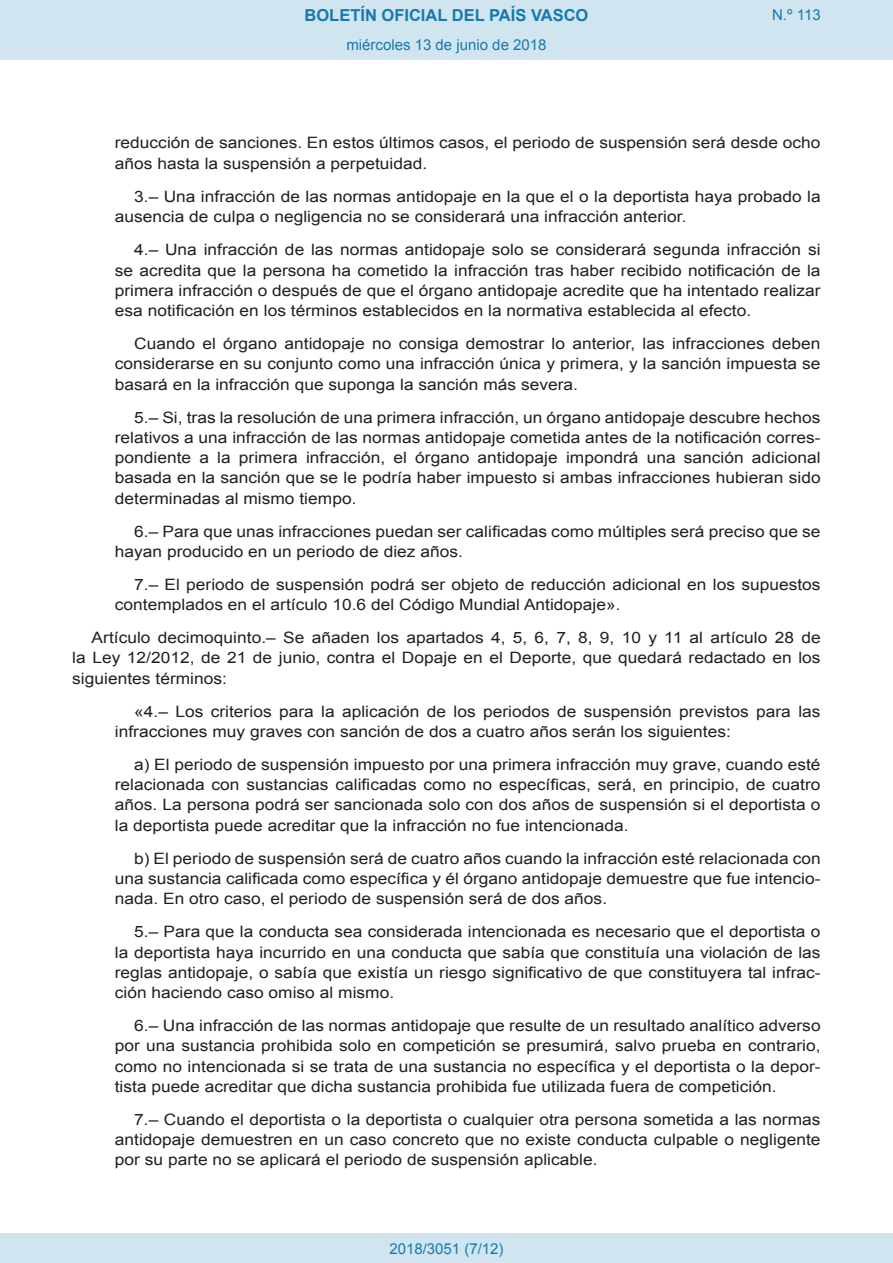
<style>
.page{position:relative;width:893px;height:1263px;background:#fff}
.page>*{position:absolute;margin:0;border:0;box-sizing:border-box;transform-origin:0 0}
.t1{font:700 16.5px "Arial";color:#1879ad}
.BOPVDetalle{font:15.6px/20.2px "Arial";color:#231f20;text-align:justify;scale:1.11 1}
.Paginacion_Centro{font:15px "Arial";color:#1879ad}
</style>
<div class="page">
<div style="left:0;top:0;width:893px;height:60px;background:#d0e5f0"></div>
<div style="left:0;top:1233px;width:893px;height:30px;background:#d0e5f0"></div>
<p class="t1" style="left:305px;top:4px;width:285px">BOLETÍN OFICIAL DEL PAÍS VASCO</p>
<p class="Paginacion_Centro" style="left:346px;top:35px;width:202px">miércoles 13 de junio de 2018</p>
<p class="Paginacion_Centro" style="left:772px;top:5px;width:50px">N.º 113</p>
<p class="BOPVDetalle" style="left:115px;top:132px;width:637px;line-height:21px">reducción de sanciones. En estos últimos casos, el periodo de suspensión será desde ocho años hasta la suspensión a perpetuidad.</p>
<p class="BOPVDetalle" style="left:115px;top:187px;width:637px;text-indent:19px">3.– Una infracción de las normas antidopaje en la que el o la deportista haya probado la ausencia de culpa o negligencia no se considerará una infracción anterior.</p>
<p class="BOPVDetalle" style="left:115px;top:240px;width:637px;text-indent:19px">4.– Una infracción de las normas antidopaje solo se considerará segunda infracción si se acredita que la persona ha cometido la infracción tras haber recibido notificación de la primera infracción o después de que el órgano antidopaje acredite que ha intentado realizar esa notificación en los términos establecidos en la normativa establecida al efecto.</p>
<p class="BOPVDetalle" style="left:115px;top:334px;width:637px;text-indent:19px">Cuando el órgano antidopaje no consiga demostrar lo anterior, las infracciones deben considerarse en su conjunto como una infracción única y primera, y la sanción impuesta se basará en la infracción que suponga la sanción más severa.</p>
<p class="BOPVDetalle" style="left:115px;top:407px;width:637px;text-indent:19px">5.– Si, tras la resolución de una primera infracción, un órgano antidopaje descubre hechos relativos a una infracción de las normas antidopaje cometida antes de la notificación corres&shy;pondiente a la primera infracción, el órgano antidopaje impondrá una sanción adicional basada en la sanción que se le podría haber impuesto si ambas infracciones hubieran sido determinadas al mismo tiempo.</p>
<p class="BOPVDetalle" style="left:115px;top:521px;width:637px;text-indent:19px">6.– Para que unas infracciones puedan ser calificadas como múltiples será preciso que se hayan producido en un periodo de diez años.</p>
<p class="BOPVDetalle" style="left:115px;top:574px;width:637px;text-indent:19px">7.– El periodo de suspensión podrá ser objeto de reducción adicional en los supuestos contemplados en el artículo 10.6 del Código Mundial Antidopaje».</p>
<p class="BOPVDetalle" style="left:72px;top:628px;width:676px;text-indent:19px">Artículo decimoquinto.– Se añaden los apartados 4, 5, 6, 7, 8, 9, 10 y 11 al artículo 28 de la Ley 12/2012, de 21 de junio, contra el Dopaje en el Deporte, que quedará redactado en los siguientes términos:</p>
<p class="BOPVDetalle" style="left:115px;top:701px;width:637px;text-indent:19px">«4.– Los criterios para la aplicación de los periodos de suspensión previstos para las infracciones muy graves con sanción de dos a cuatro años serán los siguientes:</p>
<p class="BOPVDetalle" style="left:115px;top:754px;width:637px;text-indent:19px">a) El periodo de suspensión impuesto por una primera infracción muy grave, cuando esté relacionada con sustancias calificadas como no específicas, será, en principio, de cuatro años. La persona podrá ser sancionada solo con dos años de suspensión si el deportista o la deportista puede acreditar que la infracción no fue intencionada.</p>
<p class="BOPVDetalle" style="left:115px;top:848px;width:637px;text-indent:19px">b) El periodo de suspensión será de cuatro años cuando la infracción esté relacionada con una sustancia calificada como específica y él órgano antidopaje demuestre que fue intencio&shy;nada. En otro caso, el periodo de suspensión será de dos años.</p>
<p class="BOPVDetalle" style="left:115px;top:922px;width:637px;text-indent:19px">5.– Para que la conducta sea considerada intencionada es necesario que el deportista o la deportista haya incurrido en una conducta que sabía que constituía una violación de las reglas antidopaje, o sabía que existía un riesgo significativo de que constituyera tal infrac&shy;ción haciendo caso omiso al mismo.</p>
<p class="BOPVDetalle" style="left:115px;top:1015px;width:637px;text-indent:19px">6.– Una infracción de las normas antidopaje que resulte de un resultado analítico adverso por una sustancia prohibida solo en competición se presumirá, salvo prueba en contrario, como no intencionada si se trata de una sustancia no específica y el deportista o la depor&shy;tista puede acreditar que dicha sustancia prohibida fue utilizada fuera de competición.</p>
<p class="BOPVDetalle" style="left:115px;top:1109px;width:637px;text-indent:19px">7.– Cuando el deportista o la deportista o cualquier otra persona sometida a las normas antidopaje demuestren en un caso concreto que no existe conducta culpable o negligente por su parte no se aplicará el periodo de suspensión aplicable.</p>
<p class="Paginacion_Centro" style="left:389px;top:1238px;width:116px">2018/3051 (7/12)</p>
</div>
